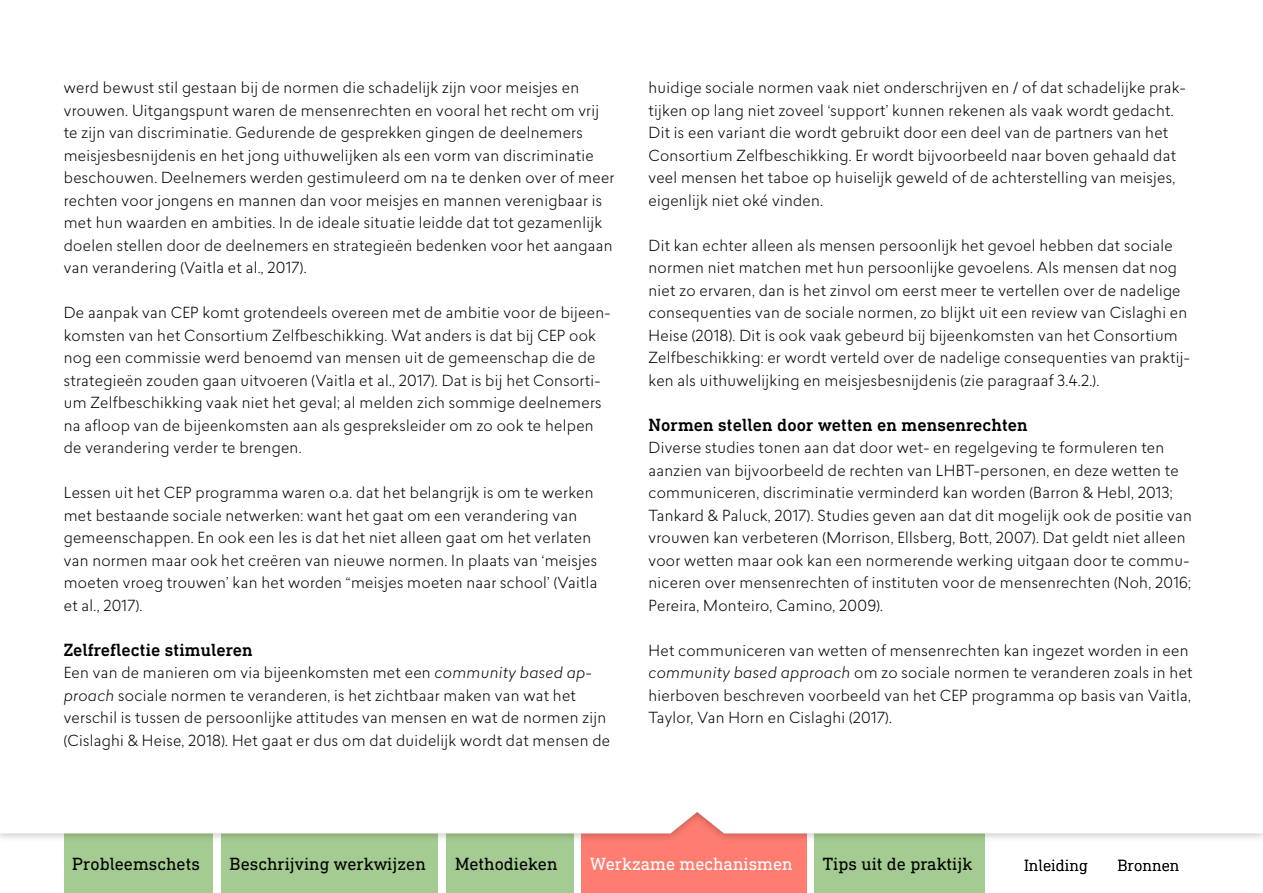
<style>
.page{position:relative;width:1263px;height:893px;background:#fff}
.page>*{position:absolute;margin:0;border:0;box-sizing:border-box;transform-origin:0 0}
.t1{font:18px "DIN Next Slab Pro";color:#000}
.tussenkop_2{font:500 18px "DIN Next Slab Pro";letter-spacing:.005em;color:#000}
.t2{font:18px "DIN Next Slab Pro";color:#fff}
.t3{font:300 16.5px "DIN Next Slab Pro";color:#000}
.brood{font:300 15px/22.5px "Lasiver";letter-spacing:.02em;color:#000}
.s1{font-style:italic}
</style>
<div class="page">
<div style="left:64px;top:808px;width:149px;height:85px;background:#a4cc92"></div>
<div style="left:814px;top:833px;width:170px;height:60px;background:#a4cc92"></div>
<div style="left:581px;top:804px;width:226px;height:89px;background:#ff7c70"></div>
<div style="left:446px;top:804px;width:128px;height:89px;background:#a4cc92"></div>
<div style="left:221px;top:808px;width:217px;height:85px;background:#a4cc92"></div>
<div style="left:64px;top:804px;width:743px;height:29px;background:#fff"></div>
<p class="brood" style="left:64px;top:76px;width:552px">werd bewust stil gestaan bij de normen die schadelijk zijn voor meisjes en vrouwen. Uitgangspunt waren de mensenrechten en vooral het recht om vrij te zijn van discriminatie. Gedurende de gesprekken gingen de deelnemers meisjesbesnijdenis en het jong uithuwelijken als een vorm van discriminatie beschouwen. Deelnemers werden gestimuleerd om na te denken over of meer rechten voor jongens en mannen dan voor meisjes en mannen verenigbaar is met hun waarden en ambities. In de ideale situatie leidde dat tot gezamenlijk doelen stellen door de deelnemers en strategieën bedenken voor het aangaan van verandering (Vaitla et al., 2017).</p>
<p class="brood" style="left:64px;top:301px;width:548px">De aanpak van CEP komt grotendeels overeen met de ambitie voor de bijeen&shy;komsten van het Consortium Zelfbeschikking. Wat anders is dat bij CEP ook nog een commissie werd benoemd van mensen uit de gemeenschap die de strategieën zouden gaan uitvoeren (Vaitla et al., 2017). Dat is bij het Consorti&shy;um Zelfbeschikking vaak niet het geval; al melden zich sommige deelnemers na afloop van de bijeenkomsten aan als gespreksleider om zo ook te helpen de verandering verder te brengen.</p>
<p class="brood" style="left:64px;top:481px;width:535px">Lessen uit het CEP programma waren o.a. dat het belangrijk is om te werken met bestaande sociale netwerken: want het gaat om een verandering van gemeenschappen. En ook een les is dat het niet alleen gaat om het verlaten van normen maar ook het creëren van nieuwe normen. In plaats van ‘meisjes moeten vroeg trouwen’ kan het worden “meisjes moeten naar school’ (Vaitla et al., 2017).</p>
<p class="tussenkop_2" style="left:64px;top:639px;width:190px">Zelfreflectie stimuleren</p>
<p class="brood" style="left:64px;top:661px;width:548px">Een van de manieren om via bijeenkomsten met een <span class="s1">community based ap&shy;proach</span> sociale normen te veranderen, is het zichtbaar maken van wat het verschil is tussen de persoonlijke attitudes van mensen en wat de normen zijn (Cislaghi &amp; Heise, 2018). Het gaat er dus om dat duidelijk wordt dat mensen de</p>
<p class="brood" style="left:648px;top:76px;width:539px">huidige sociale normen vaak niet onderschrijven en / of dat schadelijke prak&shy;tijken op lang niet zoveel ‘support’ kunnen rekenen als vaak wordt gedacht.<br>Dit is een variant die wordt gebruikt door een deel van de partners van het Consortium Zelfbeschikking. Er wordt bijvoorbeeld naar boven gehaald dat veel mensen het taboe op huiselijk geweld of de achterstelling van meisjes, eigenlijk niet oké vinden.</p>
<p class="brood" style="left:648px;top:233px;width:543px">Dit kan echter alleen als mensen persoonlijk het gevoel hebben dat sociale normen niet matchen met hun persoonlijke gevoelens. Als mensen dat nog niet zo ervaren, dan is het zinvol om eerst meer te vertellen over de nadelige consequenties van de sociale normen, zo blijkt uit een review van Cislaghi en Heise (2018). Dit is ook vaak gebeurd bij bijeenkomsten van het Consortium Zelfbeschikking: er wordt verteld over de nadelige consequenties van praktij&shy;ken als uithuwelijking en meisjesbesnijdenis (zie paragraaf 3.4.2.).</p>
<p class="tussenkop_2" style="left:648px;top:414px;width:381px">Normen stellen door wetten en mensenrechten</p>
<p class="brood" style="left:648px;top:436px;width:545px">Diverse studies tonen aan dat door wet- en regelgeving te formuleren ten aanzien van bijvoorbeeld de rechten van LHBT-personen, en deze wetten te communiceren, discriminatie verminderd kan worden (Barron &amp; Hebl, 2013; Tankard &amp; Paluck, 2017). Studies geven aan dat dit mogelijk ook de positie van vrouwen kan verbeteren (Morrison, Ellsberg, Bott, 2007). Dat geldt niet alleen voor wetten maar ook kan een normerende werking uitgaan door te commu&shy;niceren over mensenrechten of instituten voor de mensenrechten (Noh, 2016; Pereira, Monteiro, Camino, 2009).</p>
<p class="brood" style="left:648px;top:638px;width:546px">Het communiceren van wetten of mensenrechten kan ingezet worden in een <span class="s1">community based approach</span> om zo sociale normen te veranderen zoals in het hierboven beschreven voorbeeld van het CEP programma op basis van Vaitla, Taylor, Van Horn en Cislaghi (2017).</p>
<p class="t1" style="left:72px;top:853px;width:129px">Probleemschets</p>
<p class="t1" style="left:230px;top:853px;width:198px">Beschrijving werkwijzen</p>
<p class="t1" style="left:455px;top:853px;width:104px">Methodieken</p>
<p class="t2" style="left:590px;top:853px;width:204px">Werkzame mechanismen</p>
<p class="t1" style="left:823px;top:853px;width:151px">Tips uit de praktijk</p>
<p class="t3" style="left:1024px;top:856px;width:66px">Inleiding</p>
<p class="t3" style="left:1117px;top:856px;width:63px">Bronnen</p>
</div>
